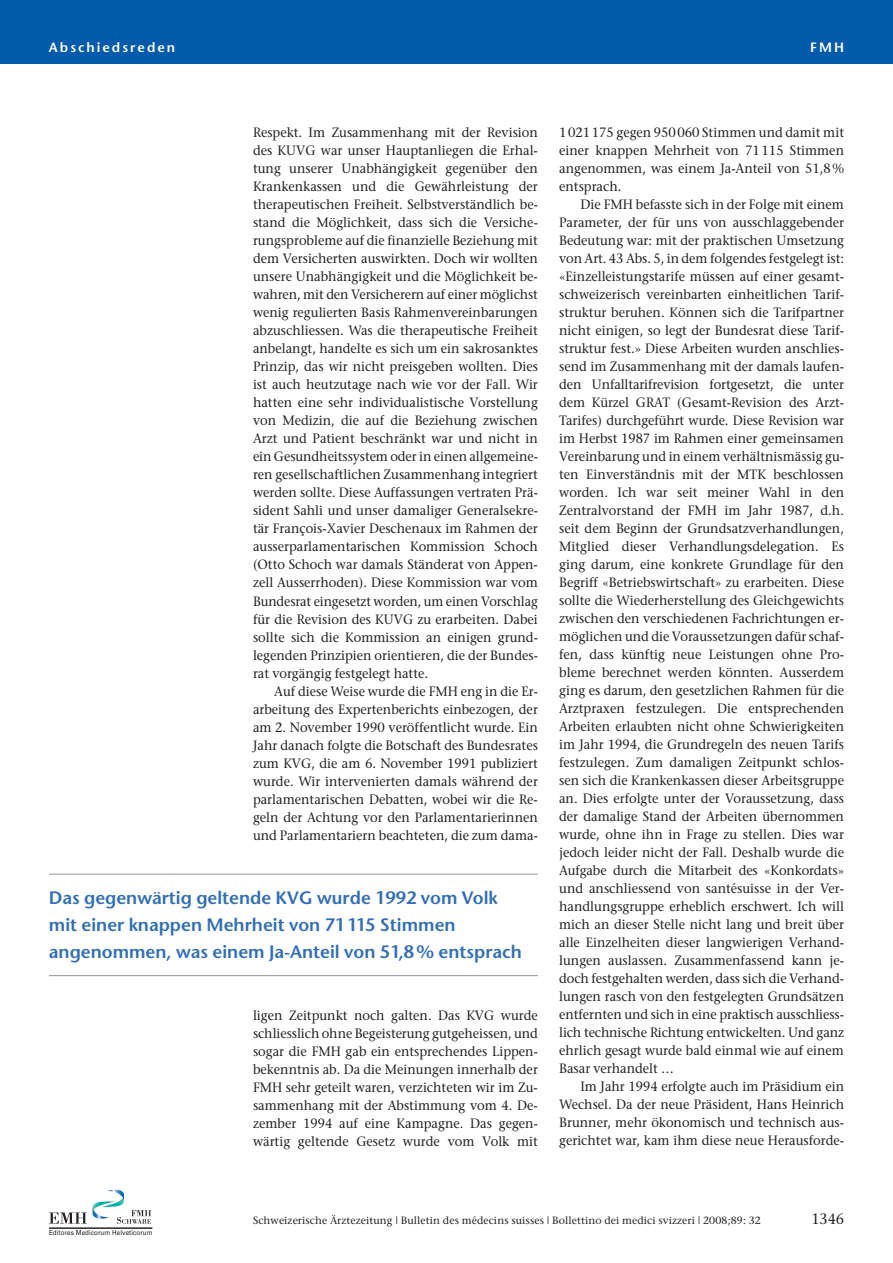
<style>
.page{position:relative;width:893px;height:1263px;background:#fff}
.page>*{position:absolute;margin:0;border:0;box-sizing:border-box;transform-origin:0 0}
.t1{font:600 18px/27px "Stone Sans";color:#326fb7}
.t2{font:15px "Stone Serif";color:#231f20;scale:.95 1}
.t3{font:13.5px/18px "Stone Serif";color:#231f20;text-align:justify;scale:.95 1}
.t4{font:600 13.5px "Stone Sans";letter-spacing:.15em;color:#fff}
.t5{font:10.5px "Stone Serif";letter-spacing:.01em;color:#231f20}
.t6{font:6.9px "Univers";letter-spacing:.015em;color:#231f20;scale:.9 1}
</style>
<div class="page">
<div style="left:0;top:0;width:893px;height:64px;background:#015aaa"></div>
<svg style="left:49px;top:1189px;width:102px;height:35px"></svg>
<hr style="left:49px;top:1228px;width:103px;height:1px;background:#231f20">
<hr style="left:49px;top:874px;width:489px;height:1px;background:#939598">
<hr style="left:49px;top:975px;width:489px;height:1px;background:#939598">
<p class="t4" style="left:49px;top:42px;width:128px">Abschiedsreden</p>
<p class="t4" style="left:810px;top:42px;width:35px">FMH</p>
<p class="t3" style="left:253px;top:125px;width:301px">Respekt. Im Zusammenhang mit der Revi sion des KUVG war unser Hauptanliegen die Erhal&shy;tung unserer Unabhängigkeit gegenüber den Krankenkassen und die Gewährleistung der therapeutischen Freiheit. Selbstverständlich be&shy;stand die Möglichkeit, dass sich die Versiche&shy;rungs probleme auf die finanzielle Beziehung mit dem Versicherten auswirkten. Doch wir wollten unsere Unabhängigkeit und die Möglichkeit be&shy;wahren, mit den Versicherern auf einer möglichst wenig regulierten Basis Rahmenvereinbarungen abzuschliessen. Was die therapeutische Freiheit anbelangt, handelte es sich um ein sakrosanktes Prinzip, das wir nicht preisgeben wollten. Dies ist auch heutzutage nach wie vor der Fall. Wir hatten eine sehr individualistische Vorstellung von Medizin, die auf die Beziehung zwischen Arzt und Patient beschränkt war und nicht in ein Gesundheitssystem oder in einen allgemeine&shy;ren gesellschaftlichen Zusammenhang integriert werden sollte. Diese Auffassungen vertraten Prä&shy;sident Sahli und unser damaliger Generalsekre&shy;tär François-Xavier Deschenaux im Rahmen der ausserparlamentarischen Kommission Schoch (Otto Schoch war damals Ständerat von Appen&shy;zell Ausserrhoden). Diese Kommission war vom Bundesrat eingesetzt worden, um einen Vorschlag für die Revision des KUVG zu erarbeiten. Dabei sollte sich die Kommission an einigen grund&shy;legen den Prinzipien orientieren, die der Bundes&shy;rat vorgängig festgelegt hatte.</p>
<p class="t3" style="left:253px;top:683px;width:301px;text-indent:21px">Auf diese Weise wurde die FMH eng in die Er&shy;arbeitung des Expertenberichts einbezogen, der am 2. November 1990 veröffentlicht wurde. Ein Jahr danach folgte die Botschaft des Bundesrates zum KVG, die am 6. November 1991 publiziert wurde. Wir intervenierten damals während der par lamentarischen Debatten, wobei wir die Re&shy;geln der Achtung vor den Parlamentarierinnen und Parlamentariern beachteten, die zum dama-</p>
<h1 class="t1" style="left:49px;top:886px;width:474px">Das gegenwärtig geltende KVG wurde 1992 vom Volk mit einer knappen Mehrheit von 71115 Stimmen angenommen, was einem Ja-Anteil von 51,8% entsprach</h1>
<p class="t3" style="left:253px;top:1007px;width:301px">ligen Zeitpunkt noch galten. Das KVG wurde schliesslich ohne Begeisterung gutgeheissen, und sogar die FMH gab ein entsprechendes Lippen&shy;bekenntnis ab. Da die Meinungen innerhalb der FMH sehr geteilt waren, verzichteten wir im Zu&shy;sammenhang mit der Abstimmung vom 4. De&shy;zem ber 1994 auf eine Kampagne. Das gegen&shy;wärtig geltende Gesetz wurde vom Volk mit</p>
<p class="t3" style="left:559px;top:125px;width:301px">1021175 gegen 950060 Stimmen und damit mit einer knappen Mehrheit von 71115 Stimmen angenommen, was einem Ja-Anteil von 51,8% entsprach.</p>
<p class="t3" style="left:559px;top:197px;width:301px;text-indent:21px">Die FMH befasste sich in der Folge mit einem Parameter, der für uns von ausschlaggebender Bedeutung war: mit der praktischen Umsetzung von Art. 43 Abs. 5, in dem folgendes festgelegt ist: «Einzelleistungstarife müssen auf einer gesamt&shy;schweizerisch vereinbarten einheitlichen Tarif&shy;struktur beruhen. Können sich die Tarifpartner nicht einigen, so legt der Bundesrat diese Tarif&shy;struktur fest.» Diese Arbeiten wurden anschlies&shy;send im Zusammenhang mit der damals laufen&shy;den Unfalltarifrevision fortgesetzt, die unter dem Kürzel GRAT (Gesamt-Revision des Arzt-Tarifes) durchgeführt wurde. Diese Revision war im Herbst 1987 im Rahmen einer gemeinsamen Vereinbarung und in einem verhältnismässig gu&shy;ten Einverständ nis mit der MTK beschlossen worden. Ich war seit meiner Wahl in den Zentralvorstand der FMH im Jahr 1987, d.h. seit dem Beginn der Grundsatzverhandlungen, Mitglied dieser Verhandlungsdelegation. Es ging darum, eine konkrete Grundlage für den Begriff «Betriebswirtschaft» zu erarbeiten. Diese sollte die Wiederherstellung des Gleichgewichts zwischen den verschiedenen Fachrichtungen er&shy;mög lichen und die Voraussetzungen dafür schaf&shy;fen, dass künftig neue Leistungen ohne Pro&shy;bleme berechnet werden könnten. Ausserdem ging es darum, den gesetzlichen Rahmen für die Arztpraxen festzulegen. Die entsprechenden Arbeiten erlaubten nicht ohne Schwierigkeiten im Jahr 1994, die Grundregeln des neuen Tarifs festzulegen. Zum damaligen Zeitpunkt schlos&shy;sen sich die Krankenkassen dieser Arbeitsgruppe an. Dies erfolgte unter der Voraussetzung, dass der damalige Stand der Arbeiten übernommen wurde, ohne ihn in Frage zu stellen. Dies war jedoch leider nicht der Fall. Deshalb wurde die Aufgabe durch die Mitarbeit des «Konkordats» und anschliessend von santésuisse in der Ver&shy;handlungsgruppe erheblich erschwert. Ich will mich an dieser Stelle nicht lang und breit über alle Einzelheiten dieser langwierigen Verhand&shy;lungen auslassen. Zusammenfassend kann je&shy;doch festgehalten werden, dass sich die Verhand - lungen rasch von den festgelegten Grundsätzen entfernten und sich in eine praktisch ausschliess - lich technische Richtung entwickelten. Und ganz ehrlich gesagt wurde bald einmal wie auf einem Basar verhandelt …</p>
<p class="t3" style="left:559px;top:1079px;width:301px;text-indent:21px">Im Jahr 1994 erfolgte auch im Präsidium ein Wechsel. Da der neue Präsident, Hans Heinrich Brunner, mehr ökonomisch und technisch aus&shy;gerichtet war, kam ihm diese neue Herausforde-</p>
<p class="t6" style="left:49px;top:1229px;width:117px">Editores Medicorum Helveticorum</p>
<p class="t5" style="left:253px;top:1216px;width:509px">Schweizerische Ärztezeitung | Bulletin des médecins suisses | Bollettino dei medici svizzeri | 2008;89: 32</p>
<p class="t2" style="left:811px;top:1213px;width:36px">1346</p>
</div>
